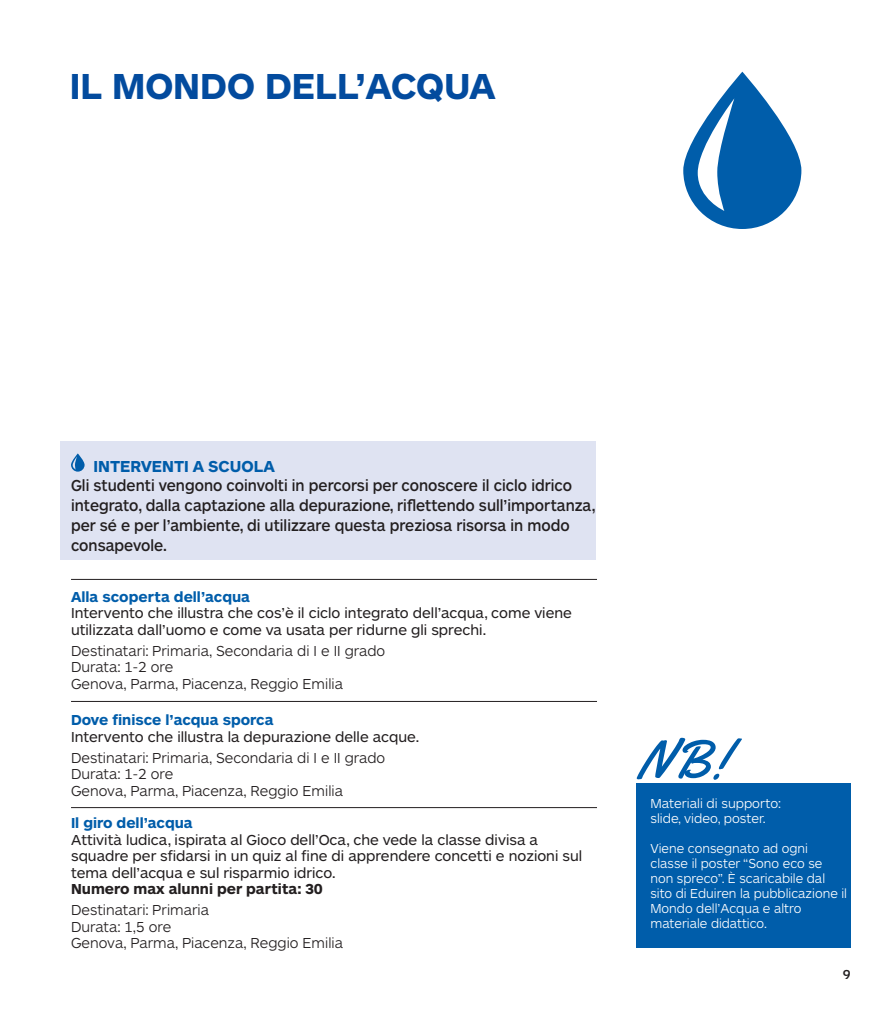
<style>
.page{position:relative;width:893px;height:1020px;background:#fff}
.page>*{position:absolute;margin:0;border:0;box-sizing:border-box;transform-origin:0 0}
.t1{font:700 37.5px "ARS Maquette";color:#034b9e}
.t2{font:500 16.5px/19.8px "ARS Maquette";color:#231f20;scale:.93 1}
.t3{font:700 16.5px "ARS Maquette";color:#005daa}
.t4{font:15px/16.5px "ARS Maquette";color:#231f20}
.t5{font:300 15px/16.5px "ARS Maquette";color:#231f20}
.t6{font:700 15px "ARS Maquette";color:#005daa}
.t7{font:700 15px "ARS Maquette";color:#231f20}
.t8{font:300 13.5px/15px "ARS Maquette";color:#fff}
.t9{font:500 13.5px "ARS Maquette";color:#231f20}
</style>
<div class="page">
<div style="left:60px;top:442px;width:536px;height:118px;background:#dfe3f2"></div>
<svg style="left:71px;top:453px;width:14px;height:19px"></svg>
<hr style="left:71px;top:579px;width:526px;height:1px;background:#231f20">
<hr style="left:71px;top:701px;width:526px;height:1px;background:#231f20">
<hr style="left:71px;top:807px;width:526px;height:1px;background:#231f20">
<div style="left:636px;top:783px;width:214px;height:165px;background:#005daa"></div>
<svg style="left:683px;top:72px;width:118px;height:157px"></svg>
<svg style="left:636px;top:738px;width:106px;height:42px"></svg>
<h1 class="t1" style="left:70px;top:72px;width:427px">IL MONDO DELL’ACQUA</h1>
<p class="t3" style="left:93px;top:460px;width:183px">INTERVENTI A SCUOLA</p>
<p class="t2" style="left:71px;top:477px;width:565px">Gli studenti vengono coinvolti in percorsi per conoscere il ciclo idrico integrato, dalla captazione alla depurazione, riflettendo sull’importanza, per sé e per l’ambiente, di utilizzare questa preziosa risorsa in modo consapevole.</p>
<p class="t6" style="left:71px;top:591px;width:181px">Alla scoperta dell’acqua</p>
<p class="t4" style="left:71px;top:606px;width:502px">Intervento che illustra che cos’è il ciclo integrato dell’acqua, come viene utilizzata dall’uomo e come va usata per ridurne gli sprechi.</p>
<p class="t5" style="left:71px;top:643px;width:316px">Destinatari: Primaria, Secondaria di I e II grado<br>Durata: 1-2 ore<br>Genova, Parma, Piacenza, Reggio Emilia</p>
<p class="t6" style="left:71px;top:715px;width:204px">Dove finisce l’acqua sporca</p>
<p class="t4" style="left:71px;top:730px;width:349px">Intervento che illustra la depurazione delle acque.</p>
<p class="t5" style="left:71px;top:751px;width:316px">Destinatari: Primaria, Secondaria di I e II grado<br>Durata: 1-2 ore<br>Genova, Parma, Piacenza, Reggio Emilia</p>
<p class="t6" style="left:71px;top:817px;width:123px">Il giro dell’acqua</p>
<p class="t4" style="left:71px;top:832px;width:513px">Attività ludica, ispirata al Gioco dell’Oca, che vede la classe divisa a squadre per sfidarsi in un quiz al fine di apprendere concetti e nozioni sul tema dell’acqua e sul risparmio idrico.</p>
<p class="t7" style="left:71px;top:883px;width:253px">Numero max alunni per partita: 30</p>
<p class="t5" style="left:71px;top:903px;width:273px">Destinatari: Primaria<br>Durata: 1,5 ore<br>Genova, Parma, Piacenza, Reggio Emilia</p>
<p class="t8" style="left:650px;top:797px;width:132px">Materiali di supporto: slide, video, poster.</p>
<p class="t8" style="left:650px;top:842px;width:198px">Viene consegnato ad ogni classe il poster “Sono eco se non spreco”. È scaricabile dal sito di Eduiren la pubblicazione il<br>Mondo dell’Acqua e altro materiale didattico.</p>
<p class="t9" style="left:842px;top:969px;width:9px">9</p>
</div>
